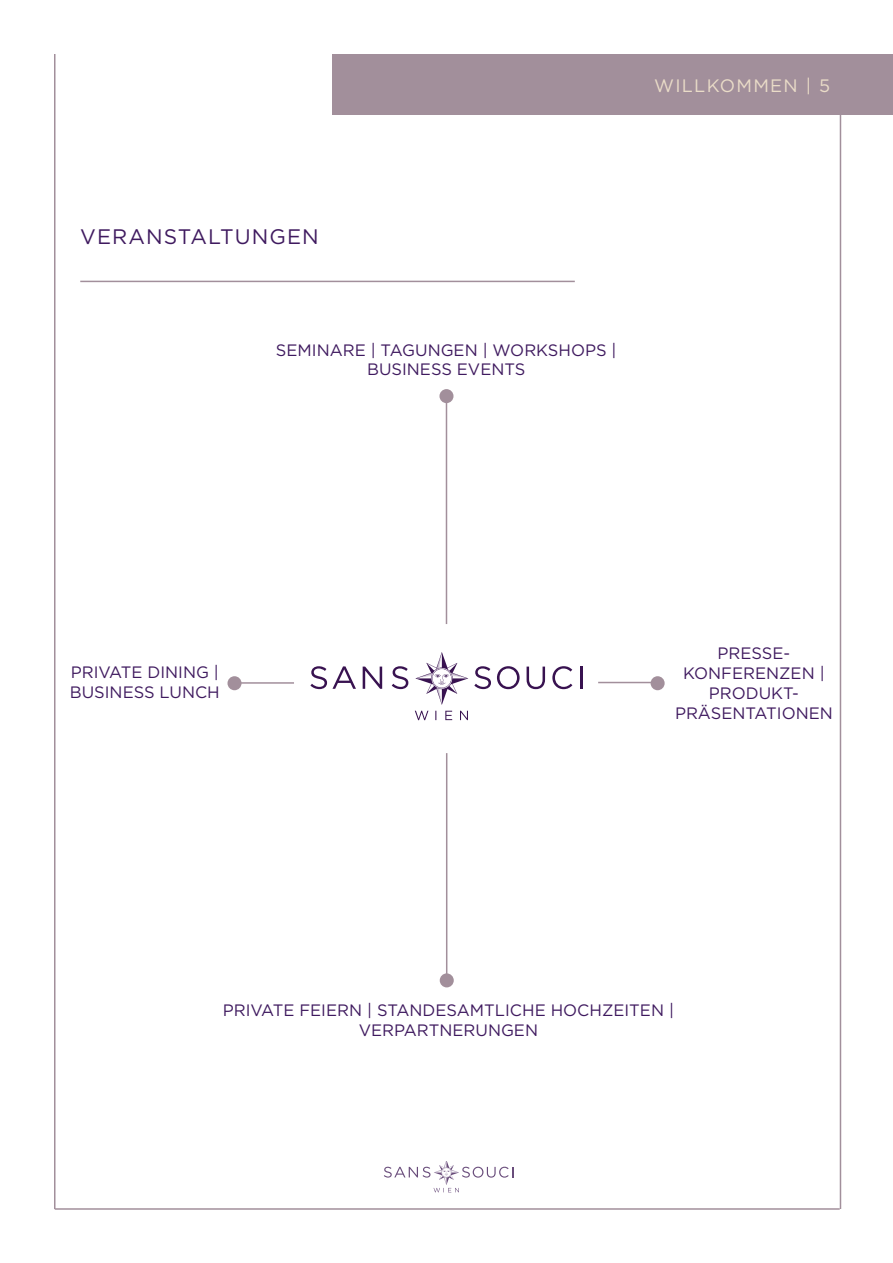
<style>
.page{position:relative;width:893px;height:1263px;background:#fff}
.page>*{position:absolute;margin:0;border:0;box-sizing:border-box;transform-origin:0 0}
.t1{font:21px "Gotham";letter-spacing:.05em;color:#3f1a5f}
.t2{font:18px "Gotham";letter-spacing:.07em;color:#eadcc8}
.t3{font:16.5px/19.8px "Gotham";color:#3f1a5f;text-align:center}
</style>
<div class="page">
<div style="left:332px;top:54px;width:561px;height:61px;background:#a28f9b"></div>
<hr style="left:54px;top:54px;width:2px;height:1155px;background:#a28f9b">
<hr style="left:840px;top:54px;width:1px;height:1155px;background:#a28f9b">
<hr style="left:55px;top:1208px;width:785px;height:2px;background:#a28f9b">
<hr style="left:80px;top:281px;width:495px;height:1px;background:#a28f9b">
<svg style="left:384px;top:1162px;width:129px;height:30px"></svg>
<svg style="left:310px;top:666px;width:46px;height:23px"></svg>
<svg style="left:363px;top:667px;width:19px;height:22px"></svg>
<svg style="left:392px;top:666px;width:16px;height:23px"></svg>
<svg style="left:474px;top:666px;width:17px;height:23px"></svg>
<svg style="left:497px;top:666px;width:23px;height:23px"></svg>
<svg style="left:527px;top:667px;width:18px;height:22px"></svg>
<svg style="left:552px;top:666px;width:20px;height:23px"></svg>
<hr style="left:580px;top:667px;width:3px;height:22px;background:#381250">
<svg style="left:415px;top:711px;width:53px;height:9px"></svg>
<svg style="left:415px;top:652px;width:53px;height:53px"></svg>
<hr style="left:446px;top:396px;width:1px;height:228px;background:#a28f9b">
<hr style="left:446px;top:753px;width:1px;height:228px;background:#a28f9b">
<hr style="left:235px;top:682px;width:59px;height:2px;background:#a28f9b">
<hr style="left:598px;top:682px;width:59px;height:1px;background:#a28f9b">
<div style="left:439px;top:389px;width:14px;height:14px;background:#a28f9b;border-radius:50%"></div>
<div style="left:651px;top:676px;width:14px;height:14px;background:#a28f9b;border-radius:50%"></div>
<div style="left:440px;top:973px;width:14px;height:14px;background:#a28f9b;border-radius:50%"></div>
<div style="left:227px;top:676px;width:15px;height:14px;background:#a28f9b;border-radius:50%"></div>
<p class="t2" style="left:654px;top:74px;width:177px">WILLKOMMEN | 5</p>
<p class="t1" style="left:80px;top:224px;width:240px">VERANSTALTUNGEN</p>
<p class="t3" style="left:276px;top:339px;width:342px">SEMINARE | TAGUNGEN | WORKSHOPS |</p>
<p class="t3" style="left:367px;top:359px;width:160px">BUSINESS EVENTS</p>
<p class="t3" style="left:71px;top:662px;width:150px">PRIVATE DINING |</p>
<p class="t3" style="left:70px;top:682px;width:151px">BUSINESS LUNCH</p>
<p class="t3" style="left:683px;top:643px;width:143px">PRESSE-<br>KONFERENZEN |<br>PRODUKT-</p>
<p class="t3" style="left:675px;top:703px;width:159px">PRÄSENTATIONEN</p>
<p class="t3" style="left:223px;top:1000px;width:453px">PRIVATE FEIERN | STANDESAMTLICHE HOCHZEITEN |</p>
<p class="t3" style="left:359px;top:1020px;width:181px">VERPARTNERUNGEN</p>
</div>
